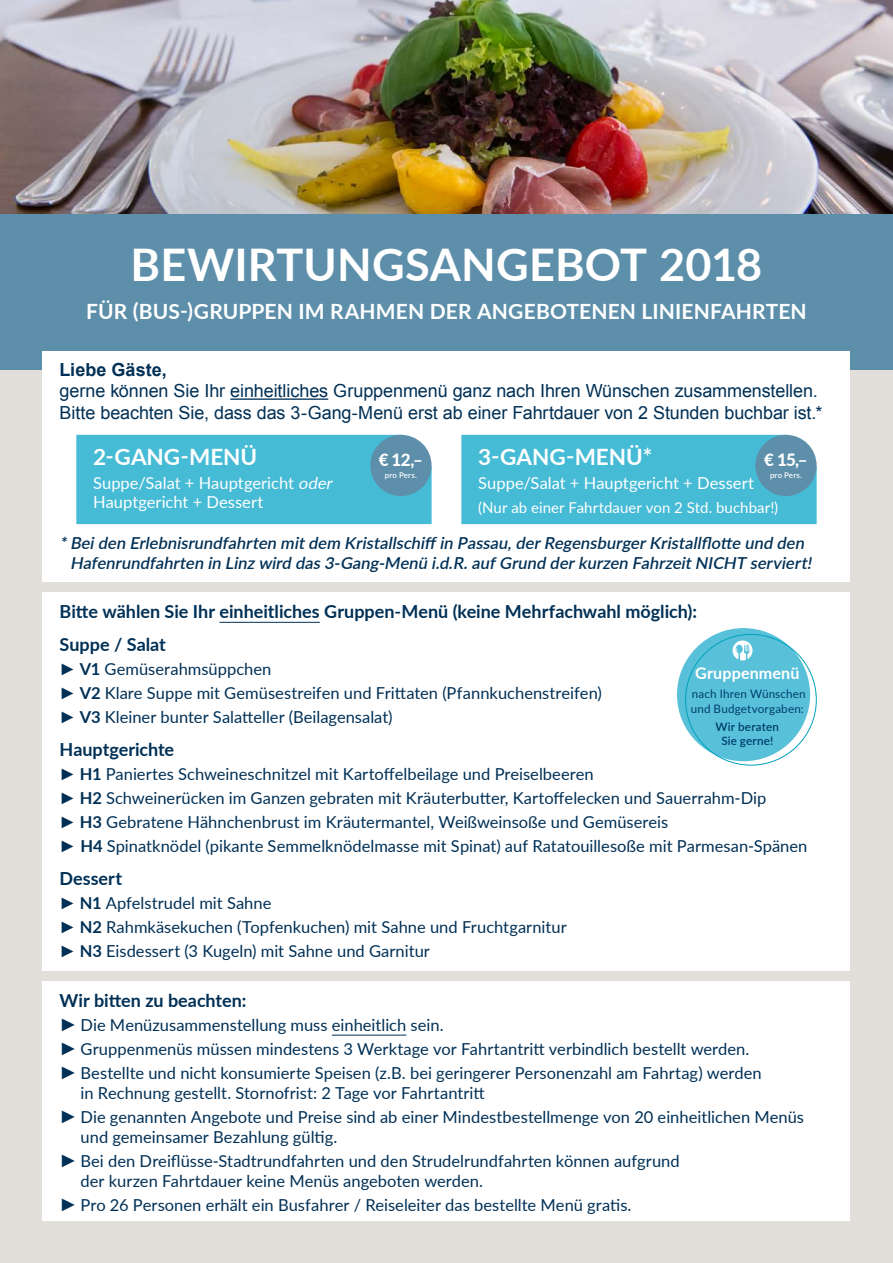
<style>
.page{position:relative;width:893px;height:1263px;background:#fff}
.page>*{position:absolute;margin:0;border:0;box-sizing:border-box;transform-origin:0 0}
.t1{font:700 45px "Lato";letter-spacing:.005em;color:#fff}
.t2{font:700 22.5px "Lato";color:#fff}
.t3{font:700 21px "Lato";letter-spacing:.01em;color:#fff}
.t4{font:18px/21.6px "Arial";letter-spacing:-.005em;color:#003056}
.t5{font:700 18px/33px "Lato";color:#003056}
.t6{font:700 18px "Arial";letter-spacing:.005em;color:#003056}
.t7{font:800 16.95px "Lato";color:#fff}
.t8{font:16.5px/24px "Lato";color:#003056}
.t9{font:italic 600 16.5px/19.8px "Lato";color:#003056}
.t10{font:16.5px/19.8px "Lato";color:#fff}
.t11{font:700 16.2px "Lato";letter-spacing:.005em;color:#fff}
.t12{font:15px "Lato";letter-spacing:.005em;color:#fff}
.t13{font:11.7px/14.7px "Lato";letter-spacing:.015em;color:#003d6b}
.t14{font:600 11.7px/14.7px "Lato";letter-spacing:.02em;color:#003d6b;text-align:center}
.t15{font:600 7.8px "Lato";letter-spacing:.025em;color:#fff}
.s1{font-style:italic}
.s2{font-family:"Arial";font-weight:700}
.s3{font-weight:700}
.s4{font-family:"Arial";font-weight:700;font-size:18px}
</style>
<div class="page">
<div style="left:0;top:0;width:893px;height:1262px;background:#e2deda"></div>
<img style="left:0;top:0;width:893px;height:215px">
<div style="left:0;top:215px;width:893px;height:155px;background:#5d8fab"></div>
<div style="left:43px;top:351px;width:807px;height:230px;background:#fff"></div>
<div style="left:43px;top:592px;width:807px;height:379px;background:#fff"></div>
<div style="left:43px;top:981px;width:807px;height:239px;background:#fff"></div>
<hr style="left:230px;top:398px;width:98px;height:2px;background:#003056">
<div style="left:76px;top:435px;width:356px;height:89px;background:#46bbd5"></div>
<div style="left:370px;top:435px;width:62px;height:61px;background:#5d8fab;border-radius:50%"></div>
<div style="left:461px;top:435px;width:356px;height:89px;background:#46bbd5"></div>
<div style="left:755px;top:435px;width:62px;height:61px;background:#5d8fab;border-radius:50%"></div>
<hr style="left:220px;top:622px;width:100px;height:1px;background:#003056">
<hr style="left:332px;top:1035px;width:74px;height:1px;background:#003056">
<div style="left:677px;top:628px;width:133px;height:133px;background:#58c1d9;border-radius:50%"></div>
<svg style="left:733px;top:640px;width:19px;height:20px"></svg>
<h1 class="t1" style="left:131px;top:232px;width:633px">BEWIRTUNGSANGEBOT 2018</h1>
<p class="t3" style="left:86px;top:295px;width:722px">FÜR (BUS-)GRUPPEN IM RAHMEN DER ANGEBOTENEN LINIENFAHRTEN</p>
<p class="t6" style="left:60px;top:357px;width:109px">Liebe Gäste,</p>
<p class="t4" style="left:60px;top:380px;width:764px">gerne können Sie Ihr einheitliches Gruppenmenü ganz nach Ihren Wünschen zusammenstellen.<br>Bitte beachten Sie, dass das 3-Gang-Menü erst ab einer Fahrtdauer von 2 Stunden buchbar ist.*</p>
<h2 class="t2" style="left:93px;top:440px;width:166px">2-GANG-MENÜ</h2>
<p class="t10" style="left:93px;top:472px;width:244px">Suppe/Salat + Hauptgericht <span class="s1">oder<br></span>Hauptgericht + Dessert</p>
<h2 class="t2" style="left:478px;top:440px;width:176px">3-GANG-MENÜ*</h2>
<p class="t10" style="left:478px;top:472px;width:277px">Suppe/Salat + Hauptgericht + Dessert</p>
<p class="t12" style="left:478px;top:496px;width:302px">(Nur ab einer Fahrtdauer von 2 Std. buchbar!)</p>
<p class="t7" style="left:379px;top:448px;width:46px">€ 12,–</p>
<p class="t15" style="left:385px;top:470px;width:33px">pro Pers.</p>
<p class="t7" style="left:764px;top:448px;width:45px">€ 15,–</p>
<p class="t15" style="left:770px;top:470px;width:33px">pro Pers.</p>
<p class="t9" style="left:70px;top:532px;width:747px;text-indent:-11px">*Bei den Erlebnisrundfahrten mit dem Kristallschiff in Passau, der Regensburger Kristallflotte und den<br>Hafenrundfahrten in Linz wird das 3-Gang-Menü i.d.R. auf Grund der kurzen Fahrzeit NICHT serviert!</p>
<p class="t5" style="left:60px;top:594px;width:639px">Bitte wählen Sie Ihr einheitliches Gruppen-Menü (keine Mehrfachwahl möglich):<br>Suppe / Salat</p>
<p class="t8" style="left:60px;top:656px;width:544px"><span class="s2">►</span> <span class="s3">V1</span> Gemüserahmsüppchen<br><span class="s2">►</span> <span class="s3">V2</span> Klare Suppe mit Gemüsestreifen und Frittaten (Pfannkuchenstreifen) <span class="s2">►</span> <span class="s3">V3</span> Kleiner bunter Salatteller (Beilagensalat)</p>
<p class="t5" style="left:60px;top:732px;width:116px">Hauptgerichte</p>
<p class="t8" style="left:60px;top:761px;width:749px"><span class="s2">►</span> <span class="s3">H1</span> Paniertes Schweineschnitzel mit Kartoffelbeilage und Preiselbeeren<br><span class="s2">►</span> <span class="s3">H2</span> Schweinerücken im Ganzen gebraten mit Kräuterbutter, Kartoffelecken und Sauerrahm-Dip<br><span class="s2">►</span> <span class="s3">H3</span> Gebratene Hähnchenbrust im Kräutermantel, Weißweinsoße und Gemüsereis<br><span class="s2">►</span> <span class="s3">H4</span> Spinatknödel (pikante Semmelknödelmasse mit Spinat) auf Ratatouillesoße mit Parmesan-Spänen</p>
<p class="t5" style="left:60px;top:861px;width:64px">Dessert</p>
<p class="t8" style="left:60px;top:890px;width:509px"><span class="s2">►</span> <span class="s3">N1</span> Apfelstrudel mit Sahne<br><span class="s2">►</span> <span class="s3">N2</span> Rahmkäsekuchen (Topfenkuchen) mit Sahne und Fruchtgarnitur <span class="s2">►</span> <span class="s3">N3</span> Eisdessert (3 Kugeln) mit Sahne und Garnitur</p>
<p class="t5" style="left:60px;top:983px;width:188px">Wir bitten zu beachten:</p>
<p class="t8" style="left:60px;top:1012px;width:704px"><span class="s4">►</span> Die Menüzusammenstellung muss einheitlich sein.<br><span class="s4">►</span> Gruppenmenüs müssen mindestens 3 Werktage vor Fahrtantritt verbindlich bestellt werden. <span class="s4">►</span> Bestellte und nicht konsumierte Speisen (z.B. bei geringerer Personenzahl am Fahrtag) werden</p>
<p class="t8" style="left:60px;top:1080px;width:746px;text-indent:21px">in Rechnung gestellt. Stornofrist: 2 Tage vor Fahrtantritt<br><span class="s4">►</span> Die genannten Angebote und Preise sind ab einer Mindestbestellmenge von 20 einheitlichen Menüs</p>
<p class="t8" style="left:60px;top:1124px;width:622px;text-indent:21px">und gemeinsamer Bezahlung gültig.<br><span class="s4">►</span> Bei den Dreiflüsse-Stadtrundfahrten und den Strudelrundfahrten können aufgrund</p>
<p class="t8" style="left:60px;top:1168px;width:573px;text-indent:21px">der kurzen Fahrtdauer keine Menüs angeboten werden.<br><span class="s4">►</span> Pro 26 Personen erhält ein Busfahrer / Reiseleiter das bestellte Menü gratis.</p>
<p class="t11" style="left:695px;top:661px;width:106px">Gruppenmenü</p>
<p class="t13" style="left:691px;top:686px;width:116px">nach Ihren Wünschen und Budgetvorgaben:</p>
<p class="t14" style="left:715px;top:718px;width:65px">Wir beraten<br>Sie gerne!</p>
</div>
